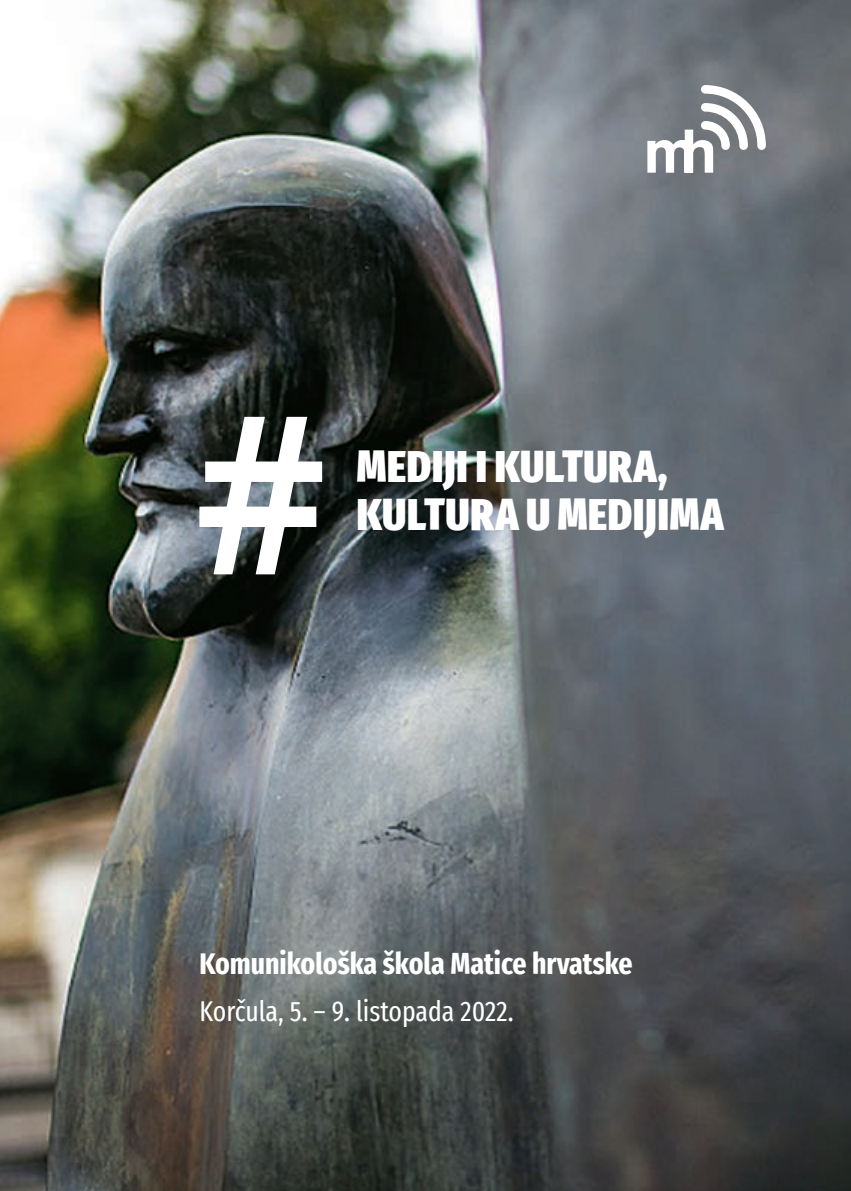
<style>
.page{position:relative;width:851px;height:1191px;background:#fff}
.page>*{position:absolute;margin:0;border:0;box-sizing:border-box;transform-origin:0 0}
.t1{font:900 extra-condensed 44px/48px "Fira Sans";letter-spacing:.02em;color:#fff}
.t2{font:700 extra-condensed 30px "Fira Sans";color:#fff}
.t3{font:extra-condensed 28px "Fira Sans";color:#fff}
</style>
<div class="page">
<img style="left:0;top:0;width:850px;height:1191px">
<svg style="left:647px;top:85px;width:118px;height:88px"></svg>
<svg style="left:199px;top:417px;width:123px;height:157px"></svg>
<p class="t1" style="left:356px;top:438px;width:368px">MEDIJI I KULTURA,<br>KULTURA U MEDIJIMA</p>
<p class="t2" style="left:199px;top:938px;width:435px">Komunikološka škola Matice hrvatske</p>
<p class="t3" style="left:199px;top:989px;width:315px">Korčula, 5. – 9. listopada 2022.</p>
</div>
